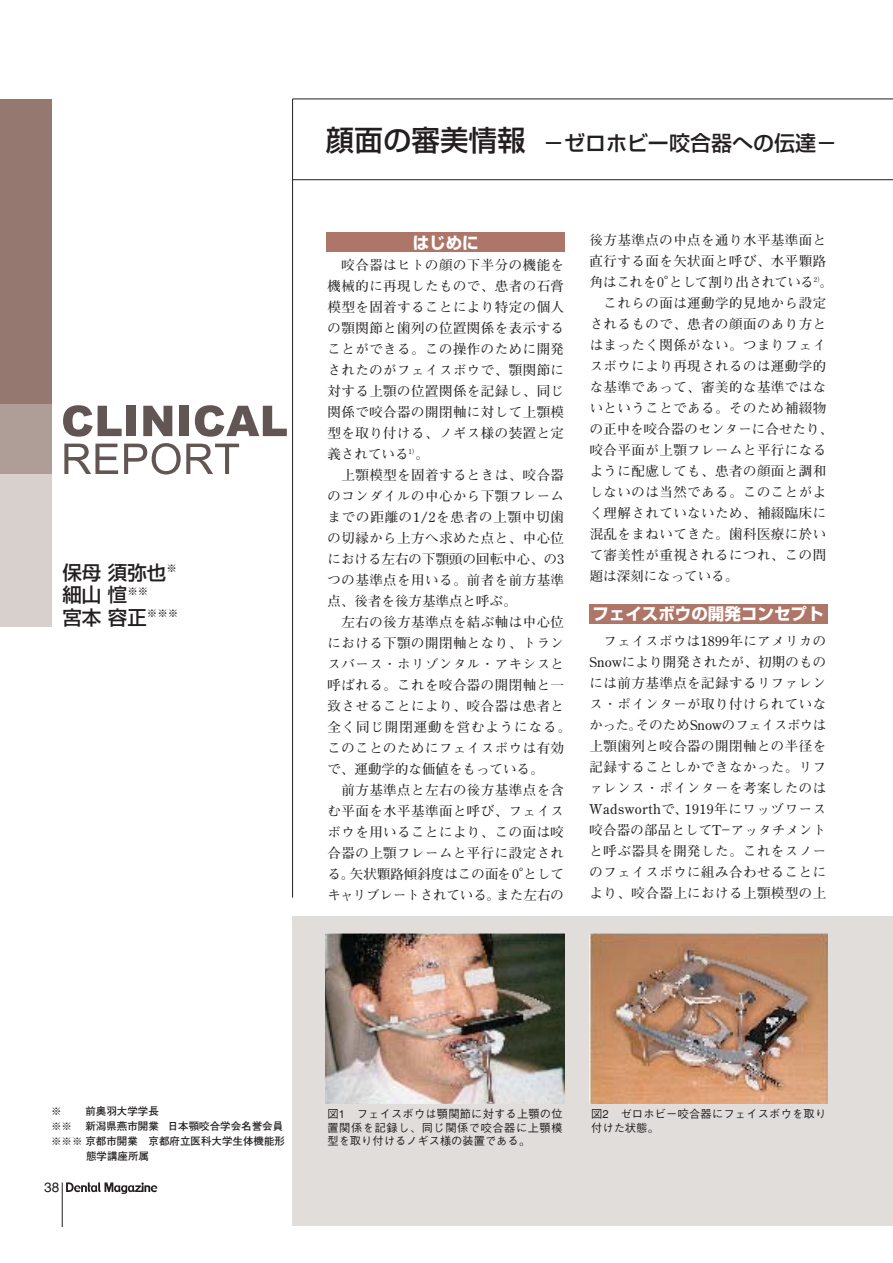
<style>
.page{position:relative;width:893px;height:1263px;background:#fff}
.page>*{position:absolute;margin:0;border:0;box-sizing:border-box;transform-origin:0 0}
.t1{font:21px "Shin Go Medium 90 msp RKSJ H";color:#231f20}
.t2{font:19.5px/22.5px "Shin Go Medium 90 msp RKSJ H";color:#231f20}
.t3{font:16.5px "Shin Go Bold 90 msp RKSJ H";color:#fff}
.t4{font:13.5px/21px "Futo Min A101 Bold 90 msp RKSJ H";letter-spacing:.035em;color:#231f20;text-align:justify}
.t5{font:13.5px "Futo Min A101 Bold 90 msp RKSJ H";color:#231f20}
.t6{font:13.5px "Helvetica";color:#231f20}
.t7{font:11.25px/13.5px "Gothic BBB Medium 90 msp RKSJ H";letter-spacing:.015em;color:#231f20}
.t8{font:10.5px "Futo Go B101 Bold 90 msp RKSJ H";color:#231f20}
.s1{font-size:28.5px}
</style>
<div class="page">
<div style="left:293px;top:916px;width:600px;height:310px;background:#e0ddda"></div>
<div style="left:326px;top:232px;width:238px;height:20px;background:#ae7668"></div>
<div style="left:590px;top:605px;width:238px;height:19px;background:#ae7668"></div>
<hr style="left:62px;top:1182px;width:1px;height:44px;background:#231f20">
<svg style="left:66px;top:1182px;width:91px;height:12px"></svg>
<svg style="left:63px;top:405px;width:59px;height:32px"></svg>
<div style="left:127px;top:406px;width:9px;height:30px;background:#625654"></div>
<svg style="left:143px;top:406px;width:29px;height:30px"></svg>
<div style="left:179px;top:406px;width:10px;height:30px;background:#625654"></div>
<svg style="left:195px;top:405px;width:92px;height:32px"></svg>
<svg style="left:64px;top:444px;width:54px;height:30px"></svg>
<svg style="left:124px;top:443px;width:115px;height:32px"></svg>
<div style="left:0;top:403px;width:52px;height:71px;background:#af9d98"></div>
<div style="left:0;top:99px;width:52px;height:304px;background:#957870"></div>
<div style="left:0;top:474px;width:52px;height:152px;background:#d7d0cd"></div>
<hr style="left:292px;top:99px;width:1px;height:799px;background:#231f20">
<hr style="left:293px;top:99px;width:600px;height:1px;background:#231f20">
<hr style="left:293px;top:179px;width:600px;height:1px;background:#231f20">
<img style="left:590px;top:934px;width:238px;height:170px">
<img style="left:326px;top:934px;width:238px;height:170px">
<h2 class="t2" style="left:62px;top:564px;width:117px">保母須弥也<sup>※</sup>細山愃<sup>※※<br></sup>宮本容正<sup>※※※</sup></h2>
<h1 class="t1" style="left:326px;top:136px;width:513px"><span class="s1">顔面の審美情報</span> －ゼロホビー咬合器への伝達－</h1>
<p class="t3" style="left:413px;top:236px;width:67px">はじめに</p>
<p class="t4" style="left:327px;top:256px;width:238px;text-indent:14px">咬合器はヒトの顔の下半分の機能を機械的に再現したもので、患者の石膏模型を固着することにより特定の個人の顎関節と歯列の位置関係を表示することができる。この操作のために開発されたのがフェイスボウで、顎関節に対する上顎の位置関係を記録し、同じ関係で咬合器の開閉軸に対して上顎模型を取り付ける、ノギス様の装置と定義されている<sup>1）</sup>。</p>
<p class="t4" style="left:327px;top:466px;width:238px;text-indent:14px">上顎模型を固着するときは、咬合器のコンダイルの中心から下顎フレームまでの距離の1/2を患者の上顎中切歯の切縁から上方へ求めた点と、中心位における左右の下顎頭の回転中心、の3つの基準点を用いる。前者を前方基準点、後者を後方基準点と呼ぶ。</p>
<p class="t4" style="left:327px;top:613px;width:245px;text-align:left;text-indent:14px">左右の後方基準点を結ぶ軸は中心位における下顎の開閉軸となり、トランスバース・ホリゾンタル・アキシスと呼ばれる。これを咬合器の開閉軸と一致させることにより、咬合器は患者と全く同じ開閉運動を営むようになる。このことのためにフェイスボウは有効で、運動学的な価値をもっている。</p>
<p class="t4" style="left:327px;top:781px;width:238px;text-indent:14px">前方基準点と左右の後方基準点を含む平面を水平基準面と呼び、フェイスボウを用いることにより、この面は咬合器の上顎フレームと平行に設定される。矢状顆路傾斜度はこの面を0°としてキャリブレートされている。また左右の</p>
<p class="t4" style="left:590px;top:232px;width:238px">後方基準点の中点を通り水平基準面と</p>
<p class="t4" style="left:590px;top:253px;width:238px">直行する面を矢状面と呼び、水平顆路</p>
<p class="t5" style="left:590px;top:277px;width:245px">角はこれを0°として割り出されている<sup>2）</sup>。</p>
<p class="t4" style="left:603px;top:295px;width:224px">これらの面は運動学的見地から設定</p>
<p class="t4" style="left:590px;top:316px;width:238px">されるもので、患者の顔面のあり方と</p>
<p class="t4" style="left:590px;top:337px;width:238px">はまったく関係がない。つまりフェイ</p>
<p class="t4" style="left:590px;top:358px;width:238px">スボウにより再現されるのは運動学的</p>
<p class="t4" style="left:590px;top:379px;width:238px">な基準であって、審美的な基準ではな</p>
<p class="t4" style="left:590px;top:400px;width:238px">いということである。そのため補綴物</p>
<p class="t5" style="left:590px;top:424px;width:245px">の正中を咬合器のセンターに合せたり、</p>
<p class="t4" style="left:590px;top:442px;width:238px">咬合平面が上顎フレームと平行になる</p>
<p class="t4" style="left:590px;top:463px;width:238px">ように配慮しても、患者の顔面と調和</p>
<p class="t4" style="left:590px;top:484px;width:238px">しないのは当然である。このことがよ</p>
<p class="t4" style="left:590px;top:505px;width:238px">く理解されていないため、補綴臨床に</p>
<p class="t4" style="left:590px;top:526px;width:238px">混乱をまねいてきた。歯科医療に於い</p>
<p class="t4" style="left:590px;top:547px;width:238px">て審美性が重視されるにつれ、この問</p>
<p class="t5" style="left:590px;top:571px;width:150px">題は深刻になっている。</p>
<p class="t3" style="left:592px;top:608px;width:233px">フェイスボウの開発コンセプト</p>
<p class="t4" style="left:590px;top:632px;width:238px;text-indent:14px">フェイスボウは1899年にアメリカのSnowにより開発されたが、初期のものには前方基準点を記録するリファレンス・ポインターが取り付けられていなかった。そのためSnowのフェイスボウは上顎歯列と咬合器の開閉軸との半径を記録することしかできなかった。リファレンス・ポインターを考案したのはWadsworthで、1919年にワッヅワース咬合器の部品としてT－アッタチメントと呼ぶ器具を開発した。これをスノーのフェイスボウに組み合わせることにより、咬合器上における上顎模型の上</p>
<p class="t8" style="left:51px;top:1107px;width:109px">※　　前奥羽大学学長</p>
<p class="t8" style="left:51px;top:1122px;width:234px">※※　新潟県燕市開業 日本顎咬合学会名誉会員</p>
<p class="t8" style="left:51px;top:1137px;width:235px">※※※ 京都市開業　京都府立医科大学生体機能形</p>
<p class="t8" style="left:86px;top:1152px;width:64px">態学講座所属</p>
<p class="t6" style="left:44px;top:1182px;width:17px">38</p>
<p class="t7" style="left:327px;top:1109px;width:237px;text-align:justify">図1 フェイスボウは顎関節に対する上顎の位置関係を記録し、同じ関係で咬合器に上顎模型を取り付けるノギス様の装置である。</p>
<p class="t7" style="left:591px;top:1109px;width:237px">図2 ゼロホビー咬合器にフェイスボウを取り付けた状態。</p>
</div>
